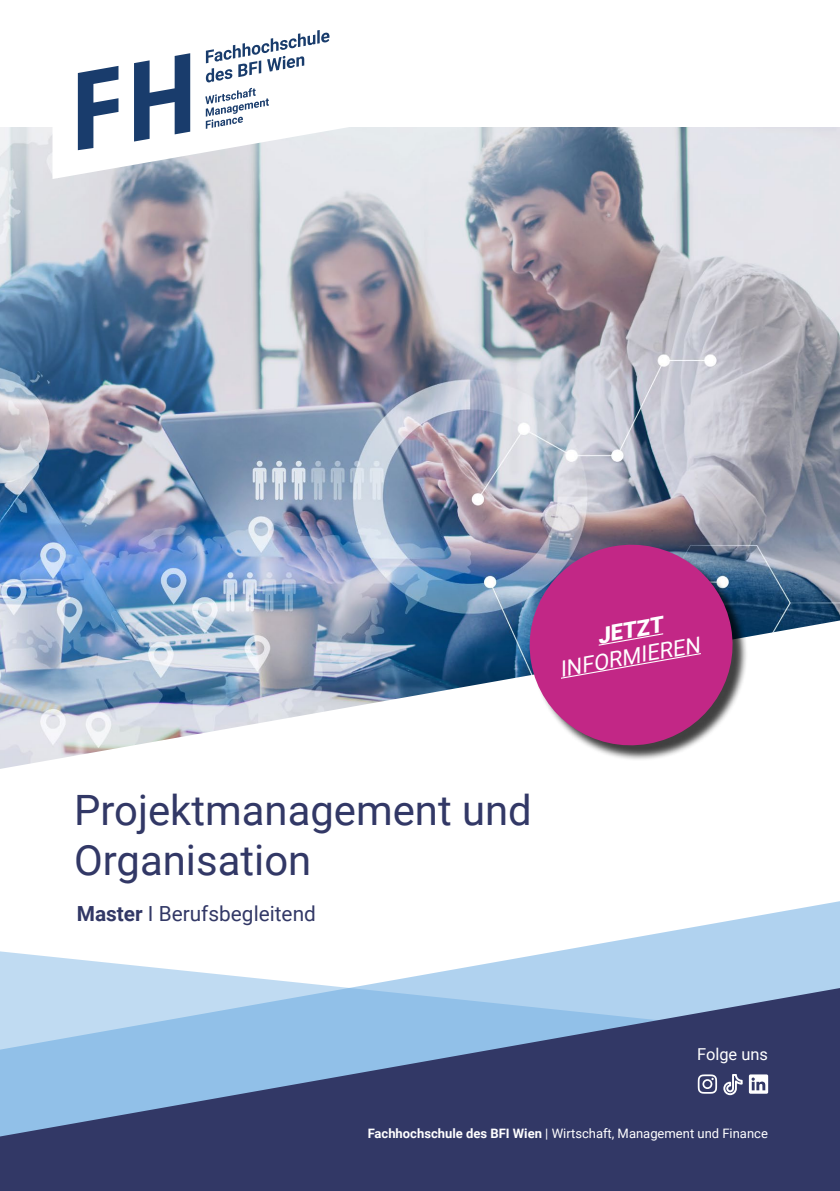
<style>
.page{position:relative;width:840px;height:1191px;background:#fff}
.page>*{position:absolute;margin:0;border:0;box-sizing:border-box;transform-origin:0 0}
.t1{font:41.8px/50.2px "Roboto";color:#323866}
.t2{font:italic 22px "Roboto";color:#fff}
.t3{font:italic 900 22px "Roboto";color:#fff}
.t4{font:20.8px "Roboto";color:#323866}
.t5{font:16.4px "Roboto";color:#fff}
.t6{font:13px "Roboto";color:#fff}
.s1{font-weight:700}
</style>
<div class="page">
<svg style="left:615px;top:901px;width:224px;height:40px"></svg>
<svg style="left:0;top:941px;width:839px;height:47px"></svg>
<svg style="left:0;top:988px;width:839px;height:203px;background:#596c96"></svg>
<svg style="left:697px;top:1074px;width:19px;height:19px"></svg>
<svg style="left:723px;top:1074px;width:19px;height:21px"></svg>
<svg style="left:748px;top:1074px;width:19px;height:19px"></svg>
<img style="left:0;top:127px;width:839px;height:493px">
<svg style="left:0;top:620px;width:839px;height:149px"></svg>
<svg style="left:52px;top:34px;width:605px;height:145px"></svg>
<svg style="left:134px;top:53px;width:56px;height:89px"></svg>
<svg style="left:78px;top:66px;width:40px;height:84px"></svg>
<svg style="left:205px;top:30px;width:124px;height:99px"></svg>
<div style="left:531px;top:547px;width:217px;height:214px;background:#000;opacity:.75"></div>
<svg style="left:521px;top:536px;width:219px;height:217px;background:#b05193"></svg>
<svg style="left:597px;top:632px;width:67px;height:14px"></svg>
<svg style="left:559px;top:652px;width:142px;height:27px;background:#c42f8a"></svg>
<h2 class="t3" style="left:594px;top:620px;width:68px;rotate:-10deg">JETZT</h2>
<h2 class="t2" style="left:556px;top:653px;width:143px;rotate:-10deg">INFORMIEREN</h2>
<h1 class="t1" style="left:74px;top:783px;width:459px">Projektmanagement und<br>Organisation</h1>
<h3 class="t4" style="left:77px;top:898px;width:240px"><span class="s1">Master</span> I Berufsbegleitend</h3>
<p class="t5" style="left:696px;top:1043px;width:72px">Folge uns</p>
<p class="t6" style="left:367px;top:1124px;width:401px"><span class="s1">Fachhochschule des BFI Wien</span> | Wirtschaft, Management und Finance</p>
</div>
